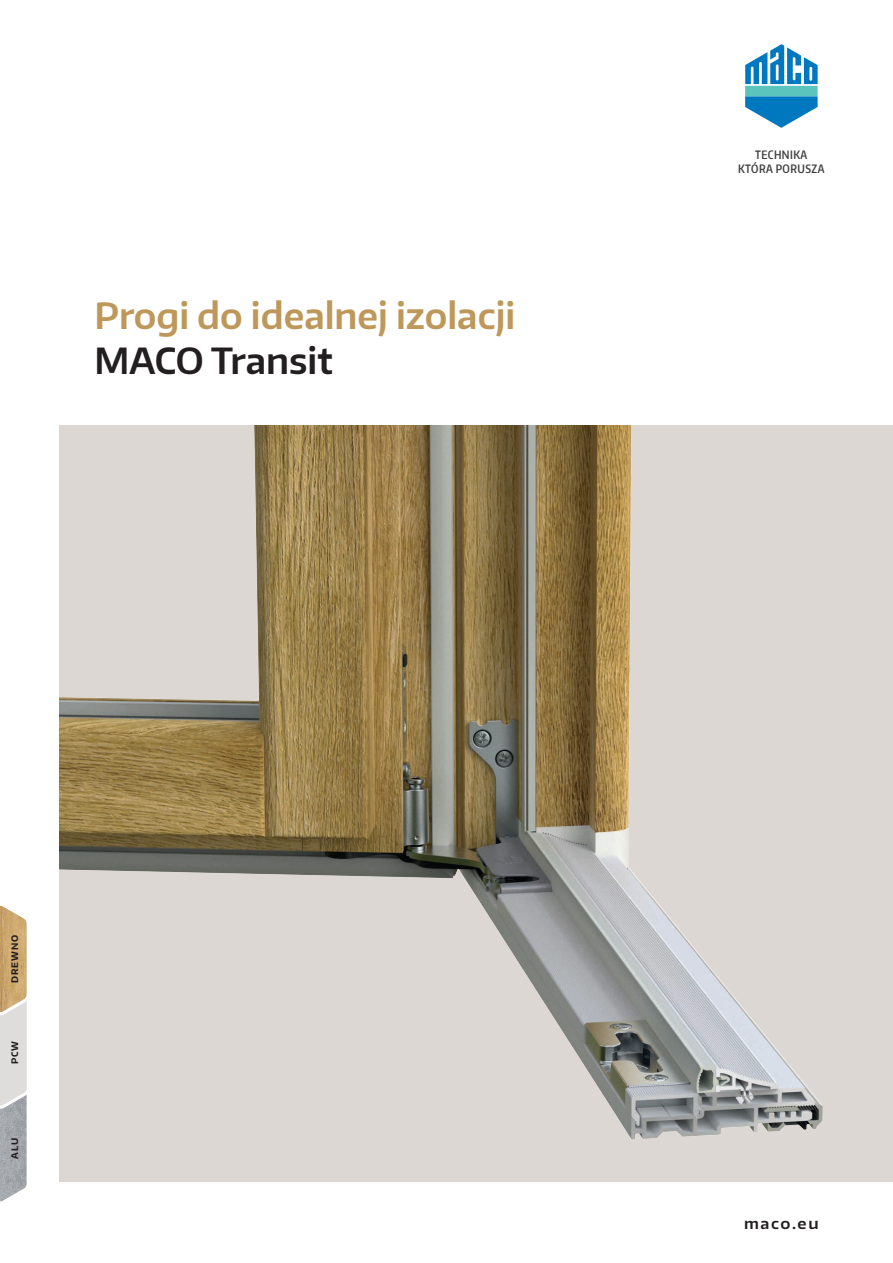
<style>
.page{position:relative;width:893px;height:1263px;background:#fff}
.page>*{position:absolute;margin:0;border:0;box-sizing:border-box;transform-origin:0 0}
.Headline_U1_gold{font:600 36px "Encode Sans Normal";color:#be985a}
.Headline_U1_schwarz{font:600 36px "Encode Sans Normal";color:#231f20}
.URL_U1{font:600 15px "Encode Sans Wide";letter-spacing:.105em;color:#231f20}
.t1{font:600 11.55px/13.6px "Encode Sans Compressed";letter-spacing:.04em;color:#3e3e3f;text-align:center}
.Material_U1{font:700 9px "Encode Sans Normal";letter-spacing:.1em;color:#231f20}
</style>
<div class="page">
<div style="left:60px;top:425px;width:833px;height:757px;background:#ddd7d4"></div>
<img style="left:60px;top:425px;width:763px;height:715px">
<svg style="left:0;top:905px;width:27px;height:297px;background:#c8beae"></svg>
<svg style="left:745px;top:44px;width:73px;height:84px"></svg>
<p class="Headline_U1_gold" style="left:95px;top:292px;width:422px">Progi do idealnej izolacji</p>
<p class="Headline_U1_schwarz" style="left:95px;top:337px;width:240px">MACO Transit</p>
<p class="Material_U1" style="left:9px;top:983px;width:50px;rotate:-90deg">DREWNO</p>
<p class="Material_U1" style="left:9px;top:1064px;width:25px;rotate:-90deg">PCW</p>
<p class="Material_U1" style="left:9px;top:1158px;width:22px;rotate:-90deg">ALU</p>
<p class="t1" style="left:738px;top:148px;width:88px">TECHNIKA<br>KTÓRA PORUSZA</p>
<p class="URL_U1" style="left:744px;top:1213px;width:76px">maco.eu</p>
</div>
